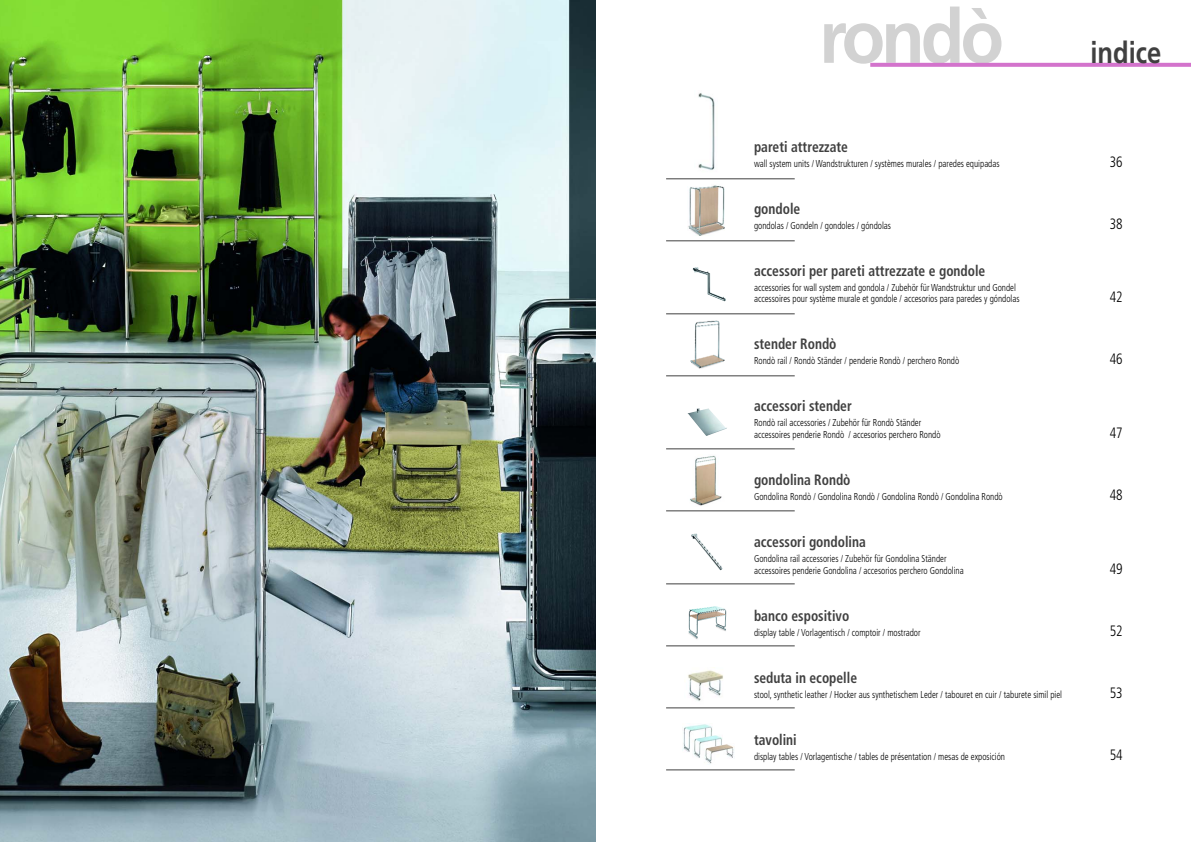
<style>
.page{position:relative;width:1191px;height:842px;background:#fff}
.page>*{position:absolute;margin:0;border:0;box-sizing:border-box;transform-origin:0 0}
.t1{font:700 75px "Frutiger";letter-spacing:-.055em;color:#d2d2d2;scale:.95 1}
.t2{font:700 30px "Frutiger";color:#404040;scale:.85 1}
.t3{font:700 condensed 15px "Frutiger";color:#404040;scale:.9 1}
.t4{font:300 condensed 15px "Frutiger";color:#000;scale:.9 1}
.t5{font:300 condensed 10px/12px "Frutiger";color:#000;scale:.9 1}
</style>
<div class="page">
<img style="left:0;top:0;width:595px;height:842px">
<hr style="left:666px;top:178px;width:128px;height:1px;background:#404040">
<hr style="left:666px;top:240px;width:128px;height:1px;background:#404040">
<hr style="left:666px;top:313px;width:128px;height:1px;background:#404040">
<hr style="left:666px;top:375px;width:128px;height:1px;background:#404040">
<hr style="left:666px;top:448px;width:128px;height:1px;background:#404040">
<hr style="left:666px;top:510px;width:128px;height:1px;background:#404040">
<hr style="left:666px;top:583px;width:128px;height:1px;background:#404040">
<hr style="left:666px;top:645px;width:128px;height:1px;background:#404040">
<hr style="left:666px;top:707px;width:128px;height:1px;background:#404040">
<hr style="left:666px;top:769px;width:128px;height:1px;background:#404040">
<svg style="left:870px;top:63px;width:320px;height:4px"></svg>
<img style="left:698px;top:93px;width:17px;height:77px">
<img style="left:693px;top:267px;width:33px;height:34px">
<img style="left:688px;top:185px;width:37px;height:51px">
<img style="left:690px;top:320px;width:35px;height:49px">
<img style="left:691px;top:533px;width:31px;height:37px">
<img style="left:687px;top:408px;width:40px;height:28px">
<img style="left:690px;top:455px;width:32px;height:51px">
<img style="left:688px;top:606px;width:39px;height:33px">
<img style="left:688px;top:670px;width:35px;height:31px">
<img style="left:682px;top:724px;width:30px;height:28px">
<img style="left:692px;top:734px;width:30px;height:24px">
<img style="left:704px;top:743px;width:30px;height:21px">
<p class="t1" style="left:819px;top:7px;width:196px">rondò</p>
<p class="t2" style="left:1090px;top:40px;width:85px">indice</p>
<p class="t3" style="left:754px;top:141px;width:106px">pareti attrezzate</p>
<p class="t5" style="left:754px;top:159px;width:274px">wall system units / Wandstrukturen / systèmes murales / paredes equipadas</p>
<p class="t4" style="left:1109px;top:156px;width:16px">36</p>
<p class="t3" style="left:754px;top:203px;width:53px">gondole</p>
<p class="t5" style="left:754px;top:221px;width:154px">gondolas / Gondeln / gondoles / góndolas</p>
<p class="t4" style="left:1109px;top:218px;width:16px">38</p>
<p class="t3" style="left:754px;top:265px;width:258px">accessori per pareti attrezzate e gondole</p>
<p class="t5" style="left:754px;top:283px;width:296px;line-height:11px">accessories for wall system and gondola / Zubehör für Wandstruktur und Gondel accessoires pour système murale et gondole / accesorios para paredes y góndolas</p>
<p class="t4" style="left:1109px;top:291px;width:16px">42</p>
<p class="t3" style="left:754px;top:338px;width:93px">stender Rondò</p>
<p class="t5" style="left:754px;top:356px;width:229px">Rondò rail / Rondò Ständer / penderie Rondò / perchero Rondò</p>
<p class="t4" style="left:1109px;top:353px;width:16px">46</p>
<p class="t3" style="left:754px;top:400px;width:110px">accessori stender</p>
<p class="t5" style="left:754px;top:418px;width:209px">Rondò rail accessories / Zubehör für Rondò Ständer accessoires penderie Rondò / accesorios perchero Rondò</p>
<p class="t4" style="left:1109px;top:427px;width:16px">47</p>
<p class="t3" style="left:754px;top:474px;width:109px">gondolina Rondò</p>
<p class="t5" style="left:754px;top:492px;width:278px">Gondolina Rondò / Gondolina Rondò / Gondolina Rondò / Gondolina Rondò</p>
<p class="t4" style="left:1109px;top:489px;width:16px">48</p>
<p class="t3" style="left:754px;top:536px;width:126px">accessori gondolina</p>
<p class="t5" style="left:754px;top:554px;width:234px">Gondolina rail accessories / Zubehör für Gondolina Ständer accessoires penderie Gondolina / accesorios perchero Gondolina</p>
<p class="t4" style="left:1109px;top:563px;width:16px">49</p>
<p class="t3" style="left:754px;top:610px;width:107px">banco espositivo</p>
<p class="t5" style="left:754px;top:628px;width:186px">display table / Vorlagentisch / comptoir / mostrador</p>
<p class="t4" style="left:1109px;top:625px;width:16px">52</p>
<p class="t3" style="left:754px;top:672px;width:116px">seduta in ecopelle</p>
<p class="t5" style="left:754px;top:690px;width:344px">stool, synthetic leather / Hocker aus synthetischem Leder / tabouret en cuir / taburete simil piel</p>
<p class="t4" style="left:1109px;top:687px;width:16px">53</p>
<p class="t3" style="left:754px;top:734px;width:49px">tavolini</p>
<p class="t5" style="left:754px;top:752px;width:280px">display tables / Vorlagentische / tables de présentation / mesas de exposición</p>
<p class="t4" style="left:1109px;top:749px;width:16px">54</p>
</div>
